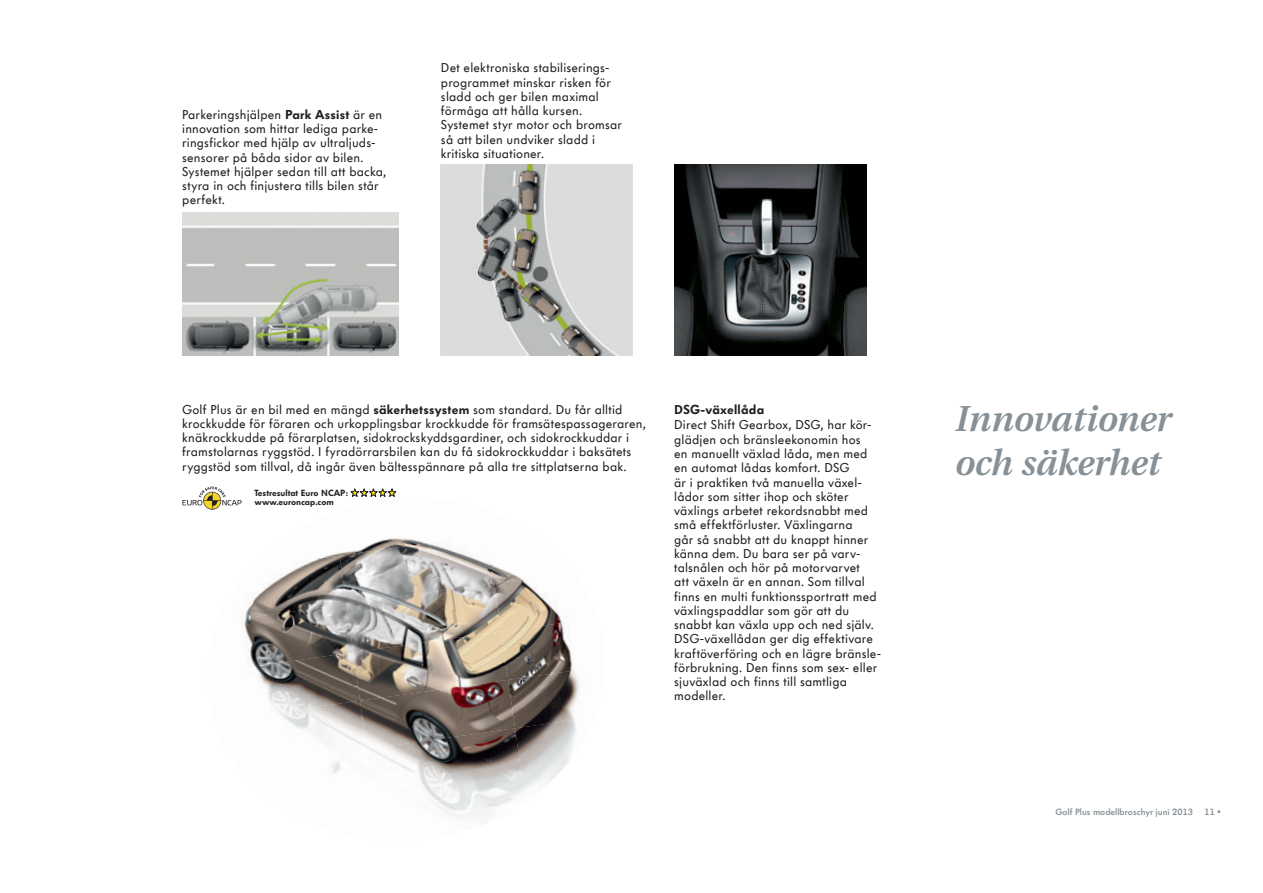
<style>
.page{position:relative;width:1263px;height:893px;background:#fff}
.page>*{position:absolute;margin:0;border:0;box-sizing:border-box;transform-origin:0 0}
.t1{font:italic 600 36px/44.2px "VW Utopia";color:#869096}
.t2{font:12.75px/14.2px "VW Headline OT";letter-spacing:.015em;color:#231f20}
.t3{font:900 12.75px "VW Headline OT";letter-spacing:.02em;color:#231f20}
.t4{font:600 9px "VW Headline OT";color:#869096}
.t5{font:8.85px/9.1px "Volkswagen Headline";color:#231f20}
.s1{font-family:"Volkswagen Headline"}
.s2{font-weight:900}
</style>
<div class="page">
<img style="left:250px;top:555px;width:90px;height:49px">
<img style="left:340px;top:538px;width:148px;height:66px">
<img style="left:488px;top:563px;width:20px;height:20px">
<img style="left:244px;top:604px;width:102px;height:48px">
<img style="left:346px;top:583px;width:148px;height:69px">
<img style="left:494px;top:572px;width:67px;height:59px">
<img style="left:250px;top:652px;width:103px;height:49px">
<img style="left:353px;top:631px;width:148px;height:70px">
<img style="left:501px;top:618px;width:72px;height:62px">
<img style="left:270px;top:701px;width:90px;height:45px">
<img style="left:360px;top:680px;width:148px;height:68px">
<img style="left:508px;top:666px;width:71px;height:62px">
<img style="left:331px;top:762px;width:10px;height:11px">
<img style="left:367px;top:728px;width:148px;height:57px">
<img style="left:515px;top:717px;width:64px;height:54px">
<img style="left:423px;top:771px;width:138px;height:54px">
<img style="left:182px;top:213px;width:217px;height:143px">
<img style="left:440px;top:164px;width:193px;height:192px">
<img style="left:674px;top:164px;width:193px;height:192px">
<svg style="left:350px;top:488px;width:47px;height:9px"></svg>
<svg style="left:182px;top:487px;width:60px;height:23px"></svg>
<p class="t2" style="left:182px;top:107px;width:205px">Parkeringshjälpen <span class="s1">Park Assist</span> är en innovation som hittar lediga parke&shy;ringsfickor med hjälp av ultraljuds&shy;sensorer på båda sidor av bilen.<br>Systemet hjälper sedan till att backa, styra in och fin justera tills bilen står perfekt.</p>
<p class="t2" style="left:441px;top:61px;width:183px">Det elektroniska stabiliserings&shy;programmet minskar risken för sladd och ger bilen maximal förmåga att hålla kursen.<br>Systemet styr motor och bromsar så att bilen undviker sladd i kritiska situationer.</p>
<p class="t2" style="left:182px;top:402px;width:465px">Golf Plus är en bil med en mängd <span class="s1">säkerhetssystem</span> som standard. Du får alltid krockkudde för föraren och urkopplingsbar krockkudde för framsätespassageraren, knäkrockkudde på förarplatsen, sidokrockskyddsgardiner, och sidokrockkuddar i framstolarnas ryggstöd. I fyradörrarsbilen kan du få sidokrockkuddar i baksätets ryggstöd som tillval, då ingår även bältesspännare på alla tre sitt platserna bak.</p>
<p class="t5" style="left:254px;top:489px;width:95px">Testresultat Euro NCAP: www.euroncap.com</p>
<p class="t3" style="left:674px;top:400px;width:91px">DSG-växellåda</p>
<p class="t2" style="left:674px;top:418px;width:208px">Direct Shift Gearbox, DSG, har kör&shy;glädjen och bränsleekonomin hos<br>en manuellt växlad låda, men med en automat lådas komfort. DSG<br>är i praktiken två manuella växel&shy;lådor som sitter ihop och sköter växlings arbetet rekordsnabbt med små effektförluster. Växlingarna<br>går så snabbt att du knappt hinner känna dem. Du bara ser på varv&shy;talsnålen och hör på motorvarvet<br>att växeln är en annan. Som tillval finns en multi funktionssport ratt med växlingspaddlar som gör att du snabbt kan växla upp och ned själv.<br>DSG-växellådan ger dig effektivare kraftöverföring och en lägre bränsle&shy;förbrukning. Den finns som sex- eller sjuväxlad och finns till samtliga modeller.</p>
<h1 class="t1" style="left:954px;top:397px;width:218px">Innovationer och säkerhet</h1>
<p class="t4" style="left:1055px;top:806px;width:139px">Golf Plus modellbroschyr juni 2013</p>
<p class="t4" style="left:1204px;top:806px;width:17px">11 <span class="s2">•</span></p>
</div>
